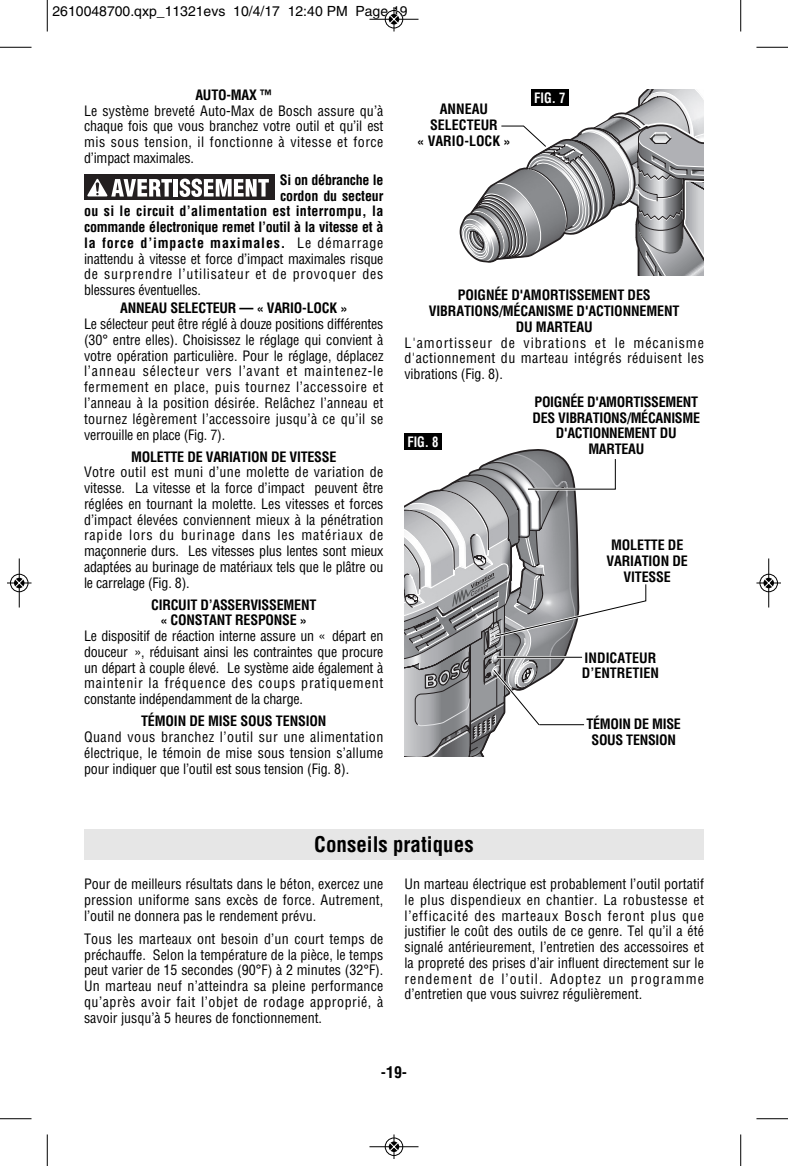
<style>
.page{position:relative;width:788px;height:1166px;background:#fff}
.page>*{position:absolute;margin:0;border:0;box-sizing:border-box;transform-origin:0 0}
.t1{font:700 condensed 21px "Helvetica";color:#000}
.t2{font:700 condensed 15.75px "Helvetica";color:#000}
.t3{font:condensed 14px/15.8px "Helvetica";color:#000;text-align:justify}
.t4{font:700 condensed 14px/15.8px "Helvetica";letter-spacing:-.015em;color:#000;text-align:center}
.t5{font:700 condensed 14px "Helvetica";letter-spacing:.025em;color:#000}
.t6{font:14px "Helvetica";color:#000}
.t7{font:condensed 14px "Helvetica";letter-spacing:.06em;color:#000}
.t8{font:700 condensed 14px "Helvetica";letter-spacing:.06em;color:#000}
.t9{font:700 condensed 14px "Helvetica";color:#fff;scale:.9 1}
.s1{font-weight:400}
</style>
<div class="page">
<div style="left:84px;top:174px;width:191px;height:26px;background:#231f20"></div>
<hr style="left:174px;top:179px;width:4px;height:17px;background:#fff">
<svg style="left:179px;top:179px;width:90px;height:18px"></svg>
<svg style="left:87px;top:179px;width:85px;height:17px"></svg>
<div style="left:531px;top:89px;width:37px;height:17px;background:#000"></div>
<svg style="left:460px;top:90px;width:244px;height:186px"></svg>
<div style="left:84px;top:829px;width:620px;height:30px;background:#e6e6e6"></div>
<div style="left:404px;top:433px;width:38px;height:17px;background:#000"></div>
<svg style="left:404px;top:449px;width:242px;height:307px"></svg>
<hr style="left:47px;top:0;width:1px;height:32px;background:#000">
<hr style="left:0;top:47px;width:32px;height:1px;background:#000">
<hr style="left:740px;top:0;width:1px;height:32px;background:#000">
<hr style="left:756px;top:47px;width:32px;height:1px;background:#000">
<hr style="left:47px;top:1134px;width:1px;height:32px;background:#000">
<hr style="left:0;top:1118px;width:32px;height:1px;background:#000">
<hr style="left:740px;top:1134px;width:1px;height:32px;background:#000">
<hr style="left:756px;top:1118px;width:32px;height:1px;background:#000">
<div style="left:384px;top:10px;width:19px;height:19px;border:1px solid #fff;border-radius:50%"></div>
<hr style="left:369px;top:19px;width:49px;height:1px;background:#000">
<div style="left:385px;top:10px;width:18px;height:18px;border:1px solid #000;border-radius:50%"></div>
<svg style="left:389px;top:7px;width:9px;height:25px"></svg>
<div style="left:384px;top:1137px;width:19px;height:19px;border:1px solid #fff;border-radius:50%"></div>
<hr style="left:369px;top:1146px;width:49px;height:1px;background:#000">
<div style="left:385px;top:1137px;width:18px;height:18px;border:1px solid #000;border-radius:50%"></div>
<svg style="left:389px;top:1134px;width:9px;height:24px"></svg>
<div style="left:10px;top:573px;width:19px;height:19px;border:1px solid #fff;border-radius:50%"></div>
<hr style="left:19px;top:558px;width:1px;height:49px;background:#000">
<div style="left:10px;top:574px;width:18px;height:18px;border:1px solid #000;border-radius:50%"></div>
<svg style="left:7px;top:578px;width:25px;height:9px"></svg>
<div style="left:759px;top:573px;width:19px;height:19px;border:1px solid #fff;border-radius:50%"></div>
<hr style="left:768px;top:558px;width:1px;height:49px;background:#000">
<div style="left:759px;top:574px;width:18px;height:18px;border:1px solid #000;border-radius:50%"></div>
<svg style="left:756px;top:578px;width:24px;height:9px"></svg>
<p class="t6" style="left:52px;top:6px;width:356px">2610048700.qxp_11321evs 10/4/17 12:40 PM Page 19</p>
<p class="t4" style="left:195px;top:87px;width:78px">AUTO-MAX ™</p>
<p class="t3" style="left:84px;top:103px;width:301px">Le système breveté Auto-Max de Bosch assure qu’à chaque fois que vous branchez votre outil et qu’il est mis sous tension, il fonctionne à vitesse et force d’impact maximales.</p>
<p class="t4" style="left:280px;top:172px;width:105px">Si on débranche le</p>
<p class="t4" style="left:280px;top:188px;width:105px">cordon du secteur</p>
<p class="t5" style="left:84px;top:203px;width:301px">ou si le circuit d’alimentation est interrompu, la</p>
<p class="t4" style="left:84px;top:219px;width:301px">commande électronique remet l’outil à la vitesse et à</p>
<p class="t8" style="left:84px;top:235px;width:301px">la force d’impacte maximales. <span class="s1">Le démarrage</span></p>
<p class="t3" style="left:84px;top:251px;width:301px">inattendu à vitesse et force d’impact maximales risque</p>
<p class="t7" style="left:84px;top:266px;width:301px">de surprendre l’utilisateur et de provoquer des</p>
<p class="t3" style="left:84px;top:282px;width:118px">blessures éventuelles.</p>
<p class="t4" style="left:120px;top:301px;width:229px">ANNEAU SELECTEUR — « VARIO-LOCK »</p>
<p class="t3" style="left:84px;top:316px;width:301px">Le sélecteur peut être réglé à douze positions différentes (30° entre elles). Choisissez le réglage qui convient à votre opération particulière. Pour le réglage, déplacez l’anneau sélecteur vers l’avant et maintenez-le fermement en place, puis tournez l’accessoire et l’anneau à la position désirée. Relâchez l’anneau et tournez légèrement l’accessoire jusqu’à ce qu’il se verrouille en place (Fig. 7).</p>
<p class="t4" style="left:131px;top:449px;width:207px">MOLETTE DE VARIATION DE VITESSE</p>
<p class="t3" style="left:84px;top:464px;width:301px">Votre outil est muni d’une molette de variation de vitesse. La vitesse et la force d’impact peuvent être réglées en tournant la molette. Les vitesses et forces d’impact élevées conviennent mieux à la pénétration rapide lors du burinage dans les matériaux de maçonnerie durs. Les vitesses plus lentes sont mieux adaptées au burinage de matériaux tels que le plâtre ou le carrelage (Fig. 8).</p>
<p class="t4" style="left:151px;top:597px;width:167px">CIRCUIT D’ASSERVISSEMENT « CONSTANT RESPONSE »</p>
<p class="t3" style="left:84px;top:628px;width:301px">Le dispositif de réaction interne assure un « départ en douceur », réduisant ainsi les contraintes que procure un départ à couple élevé. Le système aide également à maintenir la fréquence des coups pratiquement constante indépendamment de la charge.</p>
<p class="t4" style="left:141px;top:713px;width:187px">TÉMOIN DE MISE SOUS TENSION</p>
<p class="t3" style="left:84px;top:729px;width:301px">Quand vous branchez l’outil sur une alimentation électrique, le témoin de mise sous tension s’allume pour indiquer que l’outil est sous tension (Fig. 8).</p>
<p class="t4" style="left:417px;top:102px;width:95px">ANNEAU<br>SELECTEUR<br>« VARIO-LOCK »</p>
<p class="t9" style="left:534px;top:90px;width:36px">FIG. 7</p>
<p class="t4" style="left:429px;top:287px;width:252px">POIGNÉE D'AMORTISSEMENT DES<br>VIBRATIONS/MÉCANISME D'ACTIONNEMENT<br>DU MARTEAU</p>
<p class="t3" style="left:404px;top:335px;width:301px">L'amortisseur de vibrations et le mécanisme d'actionnement du marteau intégrés réduisent les vibrations (Fig. 8).</p>
<p class="t9" style="left:407px;top:434px;width:36px">FIG. 8</p>
<p class="t4" style="left:532px;top:394px;width:169px">POIGNÉE D'AMORTISSEMENT<br>DES VIBRATIONS/MÉCANISME<br>D'ACTIONNEMENT DU<br>MARTEAU</p>
<p class="t4" style="left:606px;top:537px;width:83px">MOLETTE DE<br>VARIATION DE<br>VITESSE</p>
<p class="t4" style="left:582px;top:650px;width:78px;text-align:left">INDICATEUR<br>D’ENTRETIEN</p>
<p class="t4" style="left:586px;top:716px;width:96px">TÉMOIN DE MISE<br>SOUS TENSION</p>
<h1 class="t1" style="left:314px;top:832px;width:161px">Conseils pratiques</h1>
<p class="t3" style="left:84px;top:876px;width:301px">Pour de meilleurs résultats dans le béton, exercez une pression uniforme sans excès de force. Autrement, l’outil ne donnera pas le rendement prévu.</p>
<p class="t3" style="left:84px;top:931px;width:301px">Tous les marteaux ont besoin d’un court temps de préchauffe. Selon la température de la pièce, le temps peut varier de 15 secondes (90°F) à 2 minutes (32°F).<br>Un marteau neuf n’atteindra sa pleine performance qu’après avoir fait l’objet de rodage approprié, à savoir jusqu’à 5 heures de fonctionnement.</p>
<p class="t3" style="left:404px;top:876px;width:301px">Un marteau électrique est probablement l’outil portatif le plus dispendieux en chantier. La robustesse et l’efficacité des marteaux Bosch feront plus que justifier le coût des outils de ce genre. Tel qu’il a été signalé antérieurement, l’entretien des accessoires et la propreté des prises d’air influent directement sur le rendement de l’outil. Adoptez un programme d’entretien que vous suivrez régulièrement.</p>
<p class="t2" style="left:381px;top:1063px;width:28px">-19-</p>
</div>
